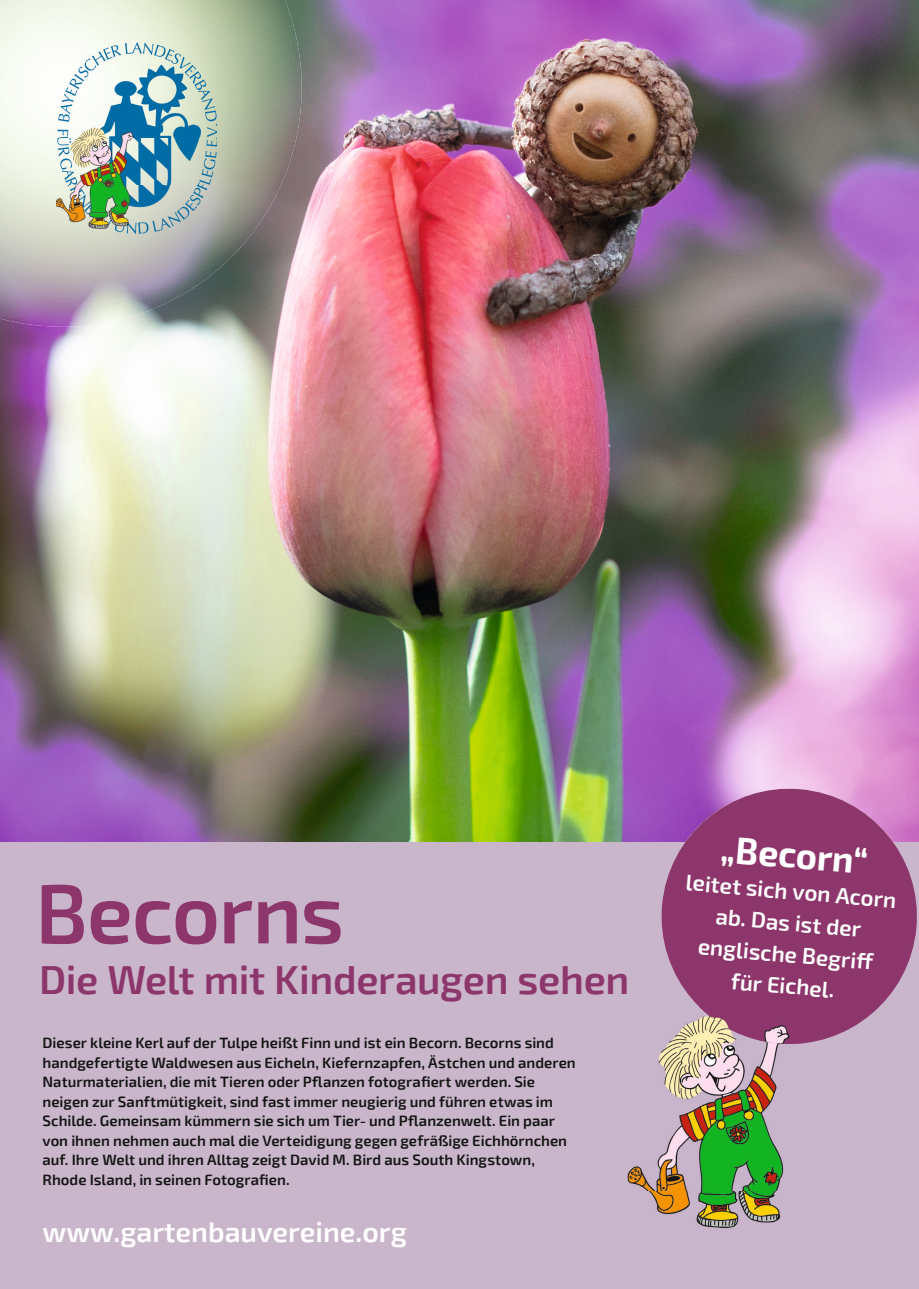
<style>
.page{position:relative;width:919px;height:1289px;background:#fff}
.page>*{position:absolute;margin:0;border:0;box-sizing:border-box;transform-origin:0 0}
.t1{font:600 84px "Exo 2";letter-spacing:-.015em;color:#8d366b}
.t2{font:600 40.5px "Exo 2";letter-spacing:-.01em;color:#8d366b}
.t3{font:700 36px "Exo 2";color:#fff}
.t4{font:600 28.5px "Exo 2";color:#fff}
.t5{font:600 22.5px/31.5px "Exo 2";color:#fff;text-align:center}
.t6{font:600 15px/19.5px "Exo 2";color:#131413}
</style>
<div class="page">
<img style="left:0;top:0;width:918px;height:842px">
<img style="left:0;top:0;width:301px;height:327px">
<div style="left:0;top:842px;width:918px;height:446px;background:#c9b6cb"></div>
<img style="left:56px;top:43px;width:161px;height:190px">
<svg style="left:656px;top:783px;width:262px;height:260px;background:#994b81"></svg>
<img style="left:627px;top:1005px;width:178px;height:223px">
<img style="left:698px;top:1005px;width:107px;height:38px">
<h1 class="t1" style="left:35px;top:852px;width:310px">Becorns</h1>
<h2 class="t2" style="left:39px;top:950px;width:592px">Die Welt mit Kinderaugen sehen</h2>
<p class="t6" style="left:43px;top:1032px;width:534px">Dieser kleine Kerl auf der Tulpe heißt Finn und ist ein Becorn. Becorns sind handgefertigte Waldwesen aus Eicheln, Kiefernzapfen, Ästchen und anderen Naturmaterialien, die mit Tieren oder Pflanzen fotografiert werden. Sie neigen zur Sanftmütigkeit, sind fast immer neugierig und führen etwas im Schilde. Gemeinsam kümmern sie sich um Tier- und Pflanzenwelt. Ein paar von ihnen nehmen auch mal die Verteidigung gegen gefräßige Eichhörnchen auf. Ihre Welt und ihren Alltag zeigt David M. Bird aus South Kingstown, Rhode Island, in seinen Fotografien.</p>
<h3 class="t4" style="left:43px;top:1211px;width:366px">www.gartenbauvereine.org</h3>
<h3 class="t3" style="left:723px;top:821px;width:149px;rotate:5deg">„Becorn“</h3>
<h3 class="t5" style="left:687px;top:865px;width:213px;rotate:5deg">leitet sich von Acorn ab. Das ist der englische Begriff<br>für Eichel.</h3>
</div>
